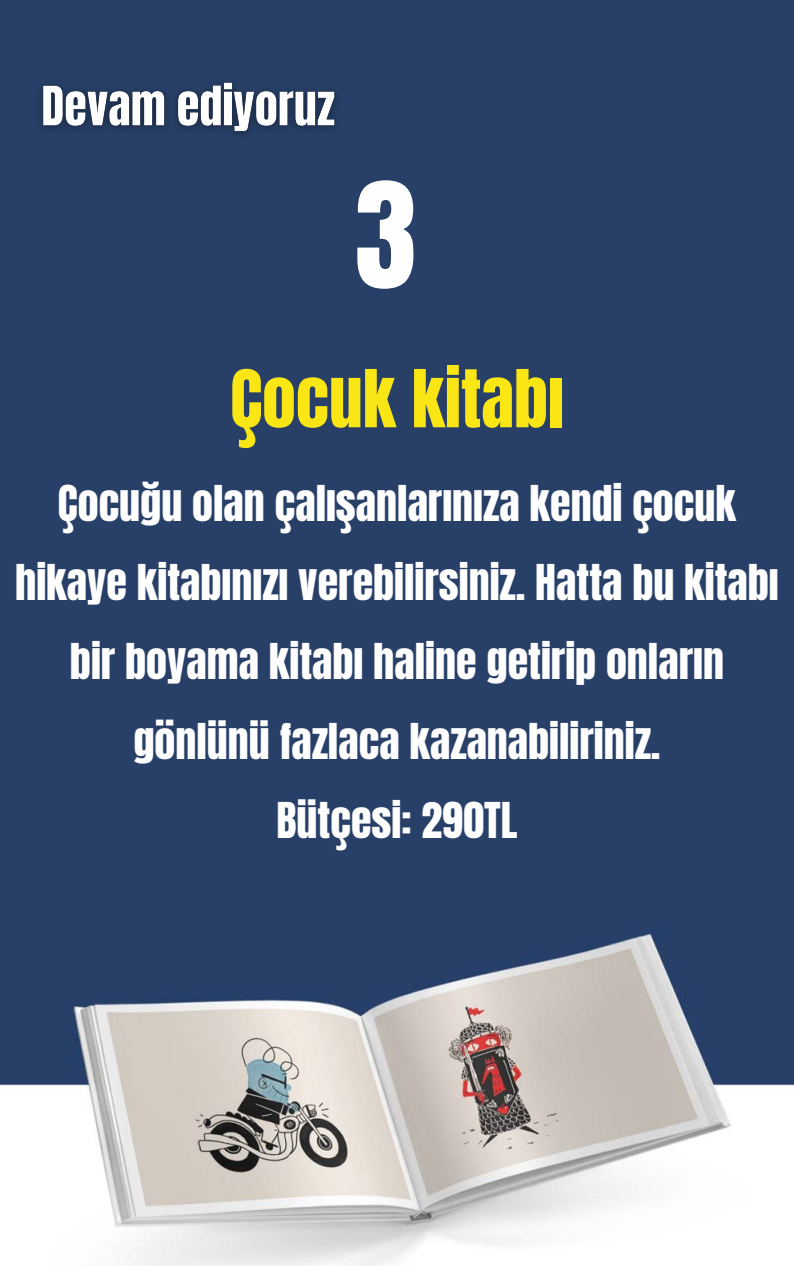
<style>
.page{position:relative;width:794px;height:1266px;background:#fff}
.page>*{position:absolute;margin:0;border:0;box-sizing:border-box;transform-origin:0 0}
.t1{font:124.5px "Anton";color:#fefefe}
.t2{font:67.5px "Anton";color:#fae614}
.t3{font:42px/79.3px "Anton";color:#fefefe;text-align:center}
</style>
<div class="page">
<div style="left:0;top:0;width:793px;height:1266px;background:#284068"></div>
<img style="left:0;top:933px;width:793px;height:333px">
<img style="left:40px;top:82px;width:297px;height:53px">
<p class="t1" style="left:355px;top:146px;width:63px">3</p>
<p class="t2" style="left:230px;top:350px;width:335px">Çocuk kitabı</p>
<p class="t3" style="left:15px;top:464px;width:764px">Çocuğu olan çalışanlarınıza kendi çocuk hikaye kitabınızı verebilirsiniz. Hatta bu kitabı bir boyama kitabı haline getirip onların gönlünü fazlaca kazanabiliriniz.</p>
<p class="t3" style="left:276px;top:781px;width:242px">Bütçesi: 290TL</p>
</div>
